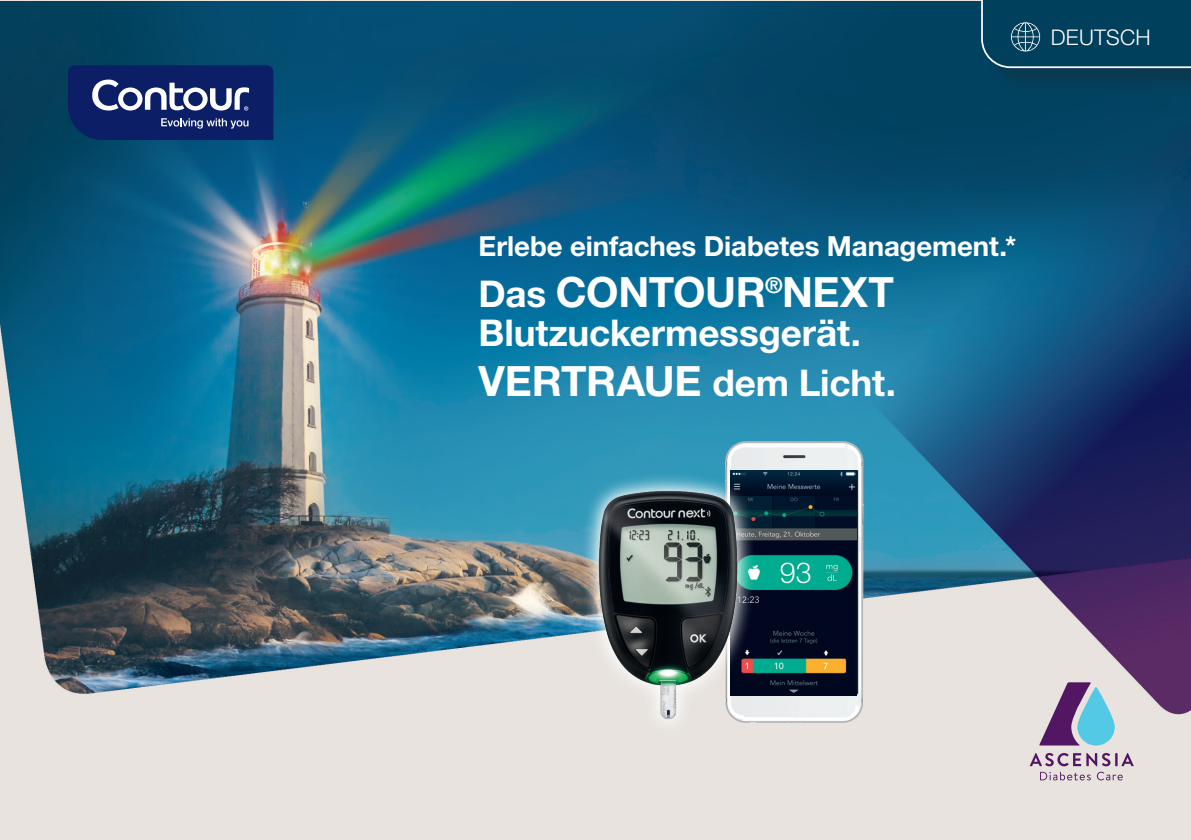
<style>
.page{position:relative;width:1191px;height:840px;background:#fff}
.page>*{position:absolute;margin:0;border:0;box-sizing:border-box;transform-origin:0 0}
.t1{font:700 41.8px "Helvetica Neue LT Std";letter-spacing:-.01em;color:#fff}
.t2{font:700 36.8px/49.6px "Helvetica Neue LT Std";letter-spacing:-.005em;color:#fff}
.t3{font:700 27.6px "Helvetica Neue LT Std";letter-spacing:-.005em;color:#fff}
.t4{font:300 21.6px "Helvetica Neue LT Std";letter-spacing:.01em;color:#fff}
.s1{font-size:36.8px}
.s2{font-size:41.8px}
</style>
<div class="page">
<img style="left:0;top:1px;width:1191px;height:838px">
<svg style="left:1029px;top:752px;width:104px;height:28px;background:#c7b5c2"></svg>
<svg style="left:1039px;top:682px;width:75px;height:63px;background:#8b98b7"></svg>
<img style="left:714px;top:433px;width:153px;height:295px">
<img style="left:730px;top:470px;width:126px;height:225px">
<svg style="left:580px;top:472px;width:175px;height:264px;background:#4994ad"></svg>
<img style="left:582px;top:482px;width:177px;height:255px">
<div style="left:984px;top:0;width:207px;height:93px;background:#063c58"></div>
<svg style="left:68px;top:65px;width:205px;height:75px;background:#2b3c79"></svg>
<svg style="left:980px;top:0;width:211px;height:69px"></svg>
<p class="t4" style="left:1051px;top:24px;width:101px">DEUTSCH</p>
<p class="t3" style="left:478px;top:229px;width:539px">Erlebe einfaches Diabetes Management.*</p>
<p class="t1" style="left:478px;top:266px;width:417px"><span class="s1">Das</span> CONTOUR<sup>®</sup>NEXT</p>
<p class="t2" style="left:478px;top:307px;width:419px">Blutzuckermessgerät.<br><span class="s2">VERTRAUE</span> dem Licht.</p>
</div>
